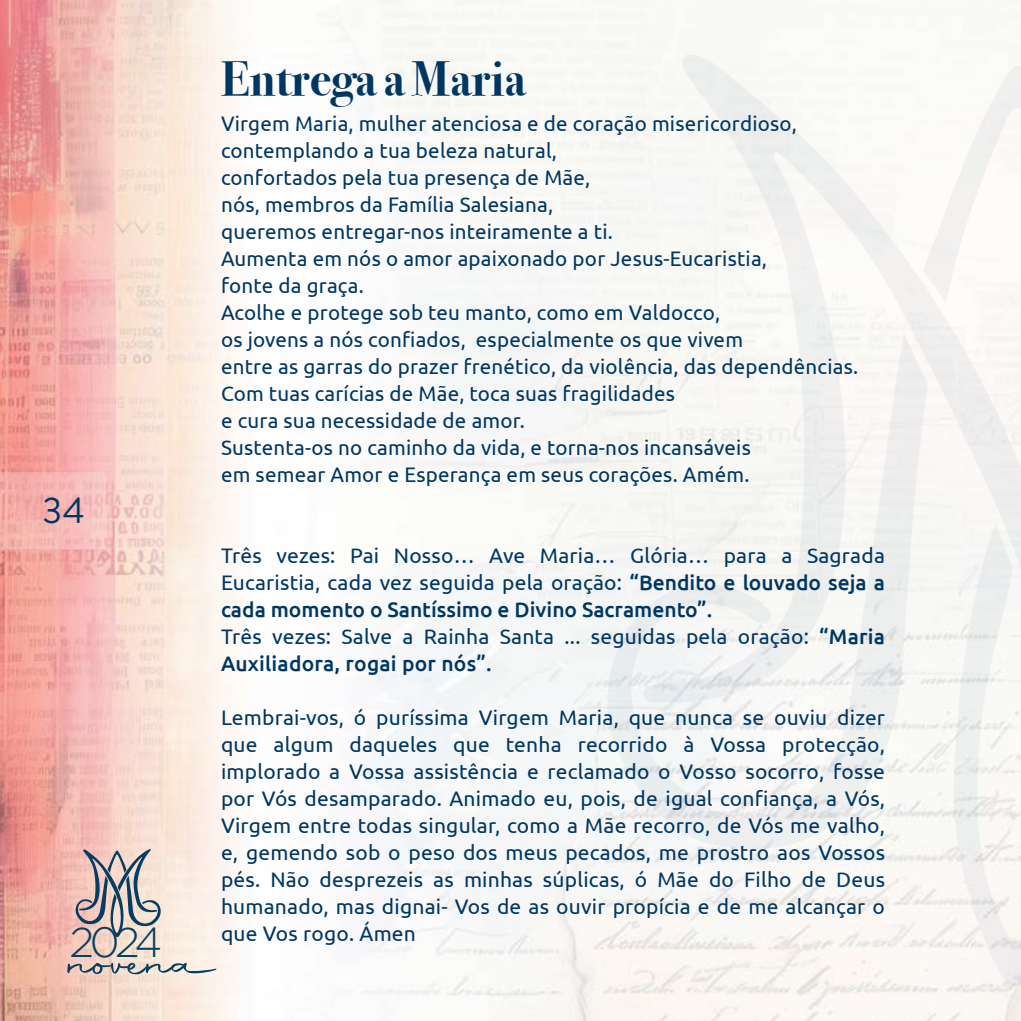
<style>
.page{position:relative;width:1021px;height:1021px;background:#fff}
.page>*{position:absolute;margin:0;border:0;box-sizing:border-box;transform-origin:0 0}
.t1{font:60px "Autography";color:#053e62}
.t2{font:700 48px "Bodoni Svty Two ITCTT";color:#003662}
.t3{font:300 42px "Gotham";color:#053e62}
.t4{font:36px "Brandon Text";color:#003662}
.t5{font:21px/27px "Ubuntu";letter-spacing:.01em;color:#003662;text-align:justify}
.s1{font-weight:500}
</style>
<div class="page">
<img style="left:0;top:0;width:1020px;height:1020px">
<svg style="left:0;top:472px;width:106px;height:77px;background:#f5b6b3"></svg>
<svg style="left:604px;top:334px;width:38px;height:523px;fill:#f4f6f3"></svg>
<svg style="left:642px;top:53px;width:378px;height:933px;fill:#f7f7f3"></svg>
<svg style="left:923px;top:65px;width:97px;height:239px"></svg>
<svg style="left:75px;top:849px;width:87px;height:88px;background:#bfb3b1"></svg>
<h3 class="t4" style="left:42px;top:486px;width:44px">34</h3>
<h3 class="t3" style="left:69px;top:919px;width:94px">2024</h3>
<p class="t2" style="left:221px;top:39px;width:306px">Entrega a Maria</p>
<p class="t5" style="left:221px;top:109px;width:577px">Virgem Maria, mulher atenciosa e de coração misericordioso,</p>
<p class="t5" style="left:221px;top:136px;width:337px">contemplando a tua beleza natural,</p>
<p class="t5" style="left:221px;top:163px;width:370px">confortados pela tua presença de Mãe,</p>
<p class="t5" style="left:221px;top:190px;width:333px">nós, membros da Família Salesiana,</p>
<p class="t5" style="left:221px;top:217px;width:393px">queremos entregar-nos inteiramente a ti.</p>
<p class="t5" style="left:221px;top:244px;width:547px">Aumenta em nós o amor apaixonado por Jesus-Eucaristia,</p>
<p class="t5" style="left:221px;top:271px;width:144px">fonte da graça.</p>
<p class="t5" style="left:221px;top:298px;width:500px">Acolhe e protege sob teu manto, como em Valdocco,</p>
<p class="t5" style="left:221px;top:325px;width:523px">os jovens a nós confiados, especialmente os que vivem</p>
<p class="t5" style="left:221px;top:352px;width:638px">entre as garras do prazer frenético, da violência, das dependências.</p>
<p class="t5" style="left:221px;top:379px;width:455px">Com tuas carícias de Mãe, toca suas fragilidades</p>
<p class="t5" style="left:221px;top:406px;width:305px">e cura sua necessidade de amor.</p>
<p class="t5" style="left:221px;top:433px;width:531px">Sustenta-os no caminho da vida, e torna-nos incansáveis</p>
<p class="t5" style="left:221px;top:460px;width:530px">em semear Amor e Esperança em seus corações. Amém.</p>
<p class="t5" style="left:221px;top:541px;width:665px">Três vezes: Pai Nosso… Ave Maria… Glória… para a Sagrada Eucaristia, cada vez seguida pela oração: <span class="s1">“Bendito e louvado seja a cada momento o Santíssimo e Divino Sacramento”.</span></p>
<p class="t5" style="left:221px;top:622px;width:665px">Três vezes: Salve a Rainha Santa ... seguidas pela oração: <span class="s1">“Maria<br>Auxiliadora, rogai por nós”.</span></p>
<p class="t5" style="left:221px;top:703px;width:665px">Lembrai-vos, ó puríssima Virgem Maria, que nunca se ouviu dizer que algum daqueles que tenha recorrido à Vossa protecção, implorado a Vossa assistência e reclamado o Vosso socorro, fosse por Vós desamparado. Animado eu, pois, de igual confiança, a Vós, Virgem entre todas singular, como a Mãe recorro, de Vós me valho, e, gemendo sob o peso dos meus pecados, me prostro aos Vossos pés. Não desprezeis as minhas súplicas, ó Mãe do Filho de Deus humanado, mas dignai- Vos de as ouvir propícia e de me alcançar o que Vos rogo. Ámen</p>
<h1 class="t1" style="left:69px;top:922px;width:152px">novena</h1>
</div>
